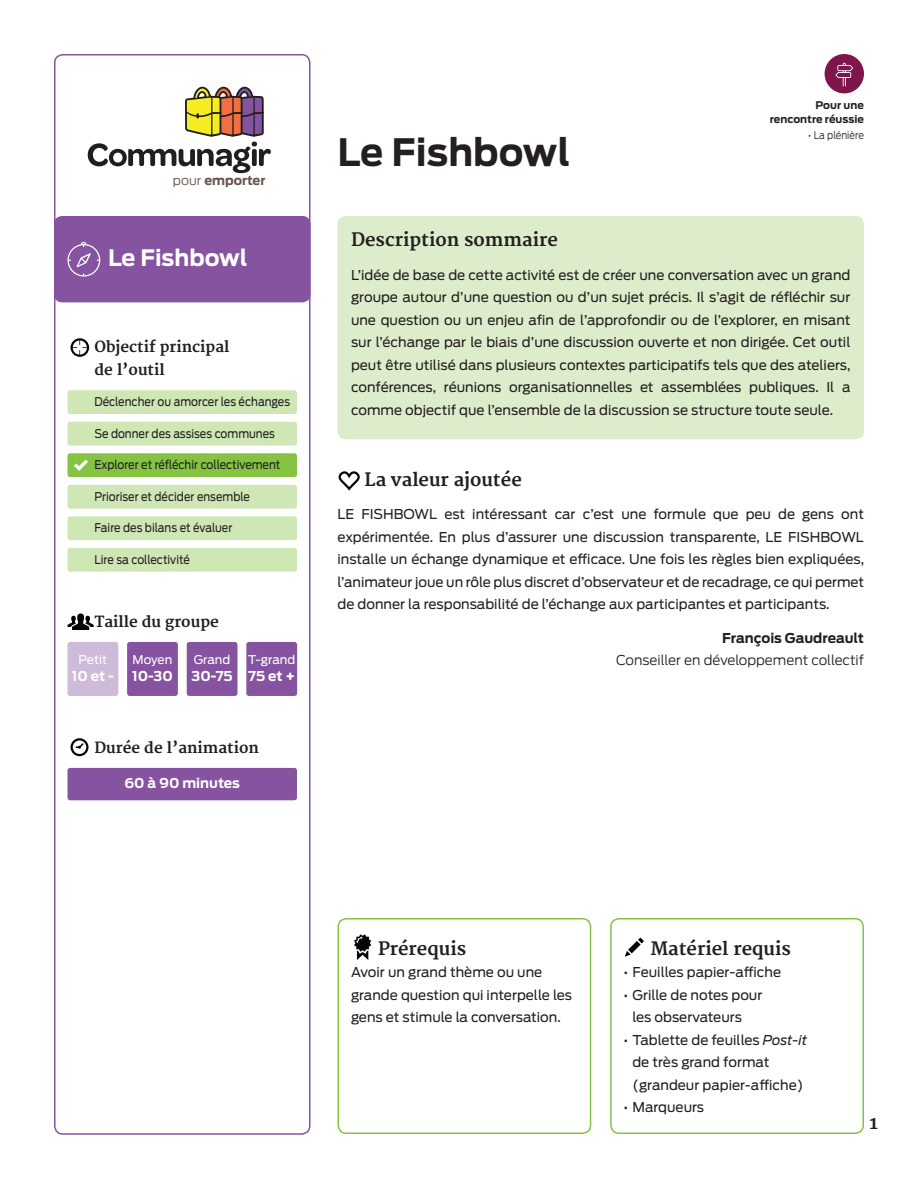
<style>
.page{position:relative;width:918px;height:1188px;background:#fff}
.page>*{position:absolute;margin:0;border:0;box-sizing:border-box;transform-origin:0 0}
.titre_principal{font:700 37.5px "Antenna";color:#231f20}
.petit_titre_blanc{font:700 22.5px "Antenna";color:#fff}
.gros_sous-titre{font:700 18px "Merriweather";color:#231f20}
.t1{font:700 15px "Merriweather";color:#231f20}
.texte{font:13.5px/22.5px "Antenna";color:#231f20;text-align:justify}
.matériel{font:13.5px/22.5px "Antenna";color:#231f20}
.prérequis{font:13.5px/22.5px "Antenna";color:#231f20}
.conseiller_poste{font:300 13.5px "Antenna";color:#231f20}
.t2{font:700 13.5px "Antenna";color:#fff}
.conseiller_nom{font:700 13.5px "Antenna";color:#231f20}
.t3{font:700 12.6px "Antenna";color:#64534b}
.t4{font:12px "Antenna";color:#231f20;scale:.9 1}
.t5{font:12px "Antenna";color:#fff}
.Pour_une_animation_r{font:700 10.5px "Antenna";color:#231f20}
.Pour_une_animation_r-2{font:300 10.5px "Antenna";color:#231f20;scale:.9 1}
.s1{font-weight:300}
.s2{font-style:italic}
</style>
<div class="page">
<div style="left:337px;top:918px;width:254px;height:216px;border:2px solid #84c442;border-radius:8px"></div>
<div style="left:54px;top:216px;width:257px;height:86px;background:#8553a0;border-radius:8px"></div>
<svg style="left:88px;top:86px;width:183px;height:87px"></svg>
<div style="left:337px;top:216px;width:527px;height:223px;background:#ddeccb;border-radius:8px"></div>
<svg style="left:625px;top:938px;width:19px;height:19px"></svg>
<div style="left:610px;top:918px;width:254px;height:216px;border:2px solid #84c442;border-radius:8px"></div>
<svg style="left:339px;top:471px;width:21px;height:20px"></svg>
<svg style="left:354px;top:934px;width:17px;height:26px"></svg>
<svg style="left:68px;top:242px;width:32px;height:35px"></svg>
<div style="left:54px;top:54px;width:257px;height:1081px;border:2px solid #8553a0;border-radius:8px"></div>
<div style="left:67px;top:390px;width:230px;height:24px;background:#cee7b4;border-radius:3px"></div>
<div style="left:67px;top:422px;width:230px;height:24px;background:#cee7b4;border-radius:3px"></div>
<div style="left:67px;top:453px;width:230px;height:24px;background:#84c442;border-radius:3px"></div>
<div style="left:67px;top:485px;width:230px;height:24px;background:#cee7b4;border-radius:3px"></div>
<div style="left:67px;top:516px;width:230px;height:24px;background:#cee7b4;border-radius:3px"></div>
<div style="left:67px;top:548px;width:230px;height:24px;background:#cee7b4;border-radius:3px"></div>
<svg style="left:74px;top:460px;width:14px;height:11px"></svg>
<div style="left:67px;top:642px;width:51px;height:54px;background:#cebad9;border-radius:3px"></div>
<div style="left:127px;top:642px;width:51px;height:54px;background:#8553a0;border-radius:3px"></div>
<div style="left:187px;top:642px;width:50px;height:54px;background:#8553a0;border-radius:3px"></div>
<div style="left:246px;top:642px;width:51px;height:54px;background:#8553a0;border-radius:3px"></div>
<div style="left:67px;top:768px;width:230px;height:32px;background:#8553a0;border-radius:3px"></div>
<svg style="left:71px;top:338px;width:18px;height:19px"></svg>
<svg style="left:71px;top:738px;width:18px;height:18px"></svg>
<svg style="left:68px;top:614px;width:26px;height:16px"></svg>
<div style="left:825px;top:54px;width:39px;height:39px;background:#7c164b;border-radius:50%"></div>
<svg style="left:836px;top:63px;width:17px;height:23px"></svg>
<p class="t3" style="left:173px;top:173px;width:94px"><span class="s1">pour</span> emporter</p>
<p class="petit_titre_blanc" style="left:108px;top:245px;width:141px">Le Fishbowl</p>
<p class="t1" style="left:94px;top:338px;width:136px">Objectif principal</p>
<p class="t1" style="left:94px;top:361px;width:72px">de l’outil</p>
<p class="t4" style="left:94px;top:395px;width:219px">Déclencher ou amorcer les échanges</p>
<p class="t4" style="left:94px;top:426px;width:202px">Se donner des assises communes</p>
<p class="t4" style="left:94px;top:458px;width:208px">Explorer et réfléchir collectivement</p>
<p class="t4" style="left:94px;top:489px;width:174px">Prioriser et décider ensemble</p>
<p class="t4" style="left:94px;top:521px;width:155px">Faire des bilans et évaluer</p>
<p class="t4" style="left:94px;top:552px;width:107px">Lire sa collectivité</p>
<p class="t1" style="left:94px;top:613px;width:126px">Taille du groupe</p>
<p class="t5" style="left:79px;top:652px;width:30px">Petit</p>
<p class="t2" style="left:72px;top:668px;width:43px">10 et -</p>
<p class="t5" style="left:133px;top:652px;width:41px">Moyen</p>
<p class="t2" style="left:132px;top:668px;width:42px">10-30</p>
<p class="t5" style="left:194px;top:652px;width:38px">Grand</p>
<p class="t2" style="left:192px;top:668px;width:43px">30-75</p>
<p class="t5" style="left:248px;top:652px;width:49px">T-grand</p>
<p class="t2" style="left:248px;top:668px;width:48px">75 et +</p>
<p class="t1" style="left:94px;top:739px;width:166px">Durée de l’animation</p>
<p class="t2" style="left:125px;top:776px;width:117px">60 à 90 minutes</p>
<p class="titre_principal" style="left:338px;top:130px;width:234px">Le Fishbowl</p>
<p class="Pour_une_animation_r" style="left:816px;top:99px;width:50px">Pour une</p>
<p class="Pour_une_animation_r" style="left:770px;top:113px;width:96px">rencontre réussie</p>
<p class="Pour_une_animation_r-2" style="left:808px;top:129px;width:63px">• La plénière</p>
<p class="gros_sous-titre" style="left:351px;top:229px;width:208px">Description sommaire</p>
<p class="texte" style="left:351px;top:264px;width:501px">L’idée de base de cette activité est de créer une conversation avec un grand groupe autour d’une question ou d’un sujet précis. Il s’agit de réfléchir sur une question ou un enjeu afin de l’approfondir ou de l’explorer, en misant sur l’échange par le biais d’une discussion ouverte et non dirigée. Cet outil peut être utilisé dans plusieurs contextes participatifs tels que des ateliers, conférences, réunions organisationnelles et assemblées publiques. Il a comme objectif que l’ensemble de la discussion se structure toute seule.</p>
<p class="gros_sous-titre" style="left:364px;top:469px;width:159px">La valeur ajoutée</p>
<p class="texte" style="left:338px;top:503px;width:528px">LE FISHBOWL est intéressant car c’est une formule que peu de gens ont expérimentée. En plus d’assurer une discussion transparente, LE FISHBOWL installe un échange dynamique et efficace. Une fois les règles bien expliquées, l’animateur joue un rôle plus discret d’observateur et de recadrage, ce qui permet de donner la responsabilité de l’échange aux participantes et participants.</p>
<p class="conseiller_nom" style="left:722px;top:630px;width:143px">François Gaudreault</p>
<p class="conseiller_poste" style="left:616px;top:652px;width:249px">Conseiller en développement collectif</p>
<p class="gros_sous-titre" style="left:378px;top:938px;width:90px">Prérequis</p>
<p class="prérequis" style="left:351px;top:961px;width:223px">Avoir un grand thème ou une grande question qui interpelle les gens et stimule la conversation.</p>
<p class="gros_sous-titre" style="left:650px;top:938px;width:142px">Matériel requis</p>
<p class="matériel" style="left:623px;top:961px;width:159px">• Feuilles papier-affiche</p>
<p class="matériel" style="left:632px;top:983px;width:131px;text-indent:-9px">• Grille de notes pour les observateurs</p>
<p class="matériel" style="left:632px;top:1028px;width:176px;text-indent:-9px">• Tablette de feuilles <span class="s2">Post-it </span>de très grand format (grandeur papier-affiche)</p>
<p class="matériel" style="left:623px;top:1096px;width:82px">• Marqueurs</p>
<p class="gros_sous-titre" style="left:869px;top:1112px;width:10px">1</p>
</div>
